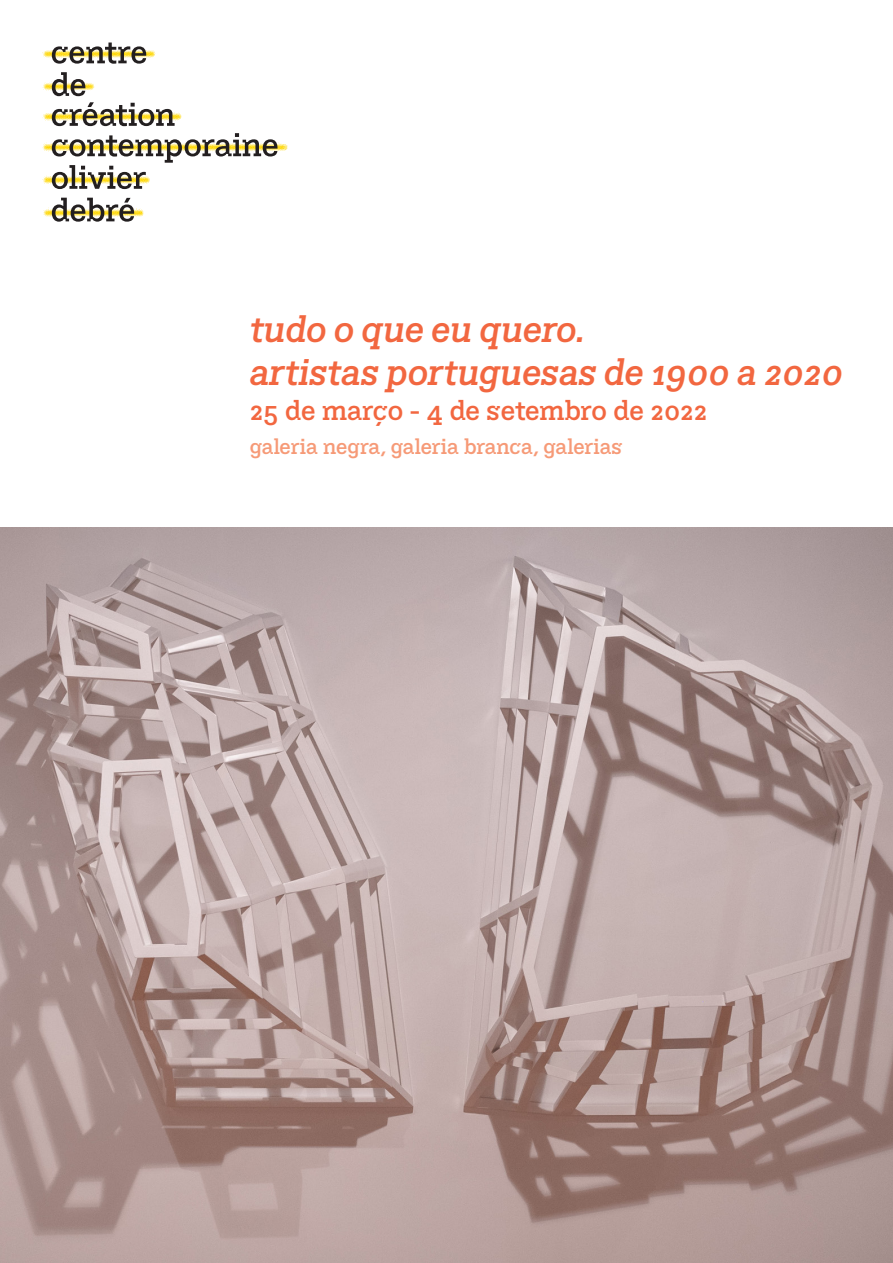
<style>
.page{position:relative;width:893px;height:1263px;background:#fff}
.page>*{position:absolute;margin:0;border:0;box-sizing:border-box;transform-origin:0 0}
.t1{font:italic 36px "BVHCCCOD";color:#f26740}
.t2{font:27px "BVHCCCOD Titrage";letter-spacing:-.01em;color:#f26740}
.t3{font:21px "BVHCCCOD Titrage";letter-spacing:-.005em;color:#f69a77}
</style>
<div class="page">
<img style="left:43px;top:50px;width:244px;height:167px">
<svg style="left:52px;top:43px;width:94px;height:21px"></svg>
<svg style="left:52px;top:72px;width:33px;height:24px"></svg>
<svg style="left:52px;top:102px;width:123px;height:24px"></svg>
<svg style="left:52px;top:133px;width:226px;height:56px"></svg>
<svg style="left:52px;top:198px;width:82px;height:24px"></svg>
<img style="left:0;top:527px;width:893px;height:736px">
<p class="t1" style="left:250px;top:306px;width:337px">tudo o que eu quero.</p>
<p class="t1" style="left:250px;top:349px;width:595px">artistas portuguesas de 1900 a 2020</p>
<p class="t2" style="left:250px;top:392px;width:459px">25 de março - 4 de setembro de 2022</p>
<p class="t3" style="left:250px;top:433px;width:374px">galeria negra, galeria branca, galerias</p>
</div>
